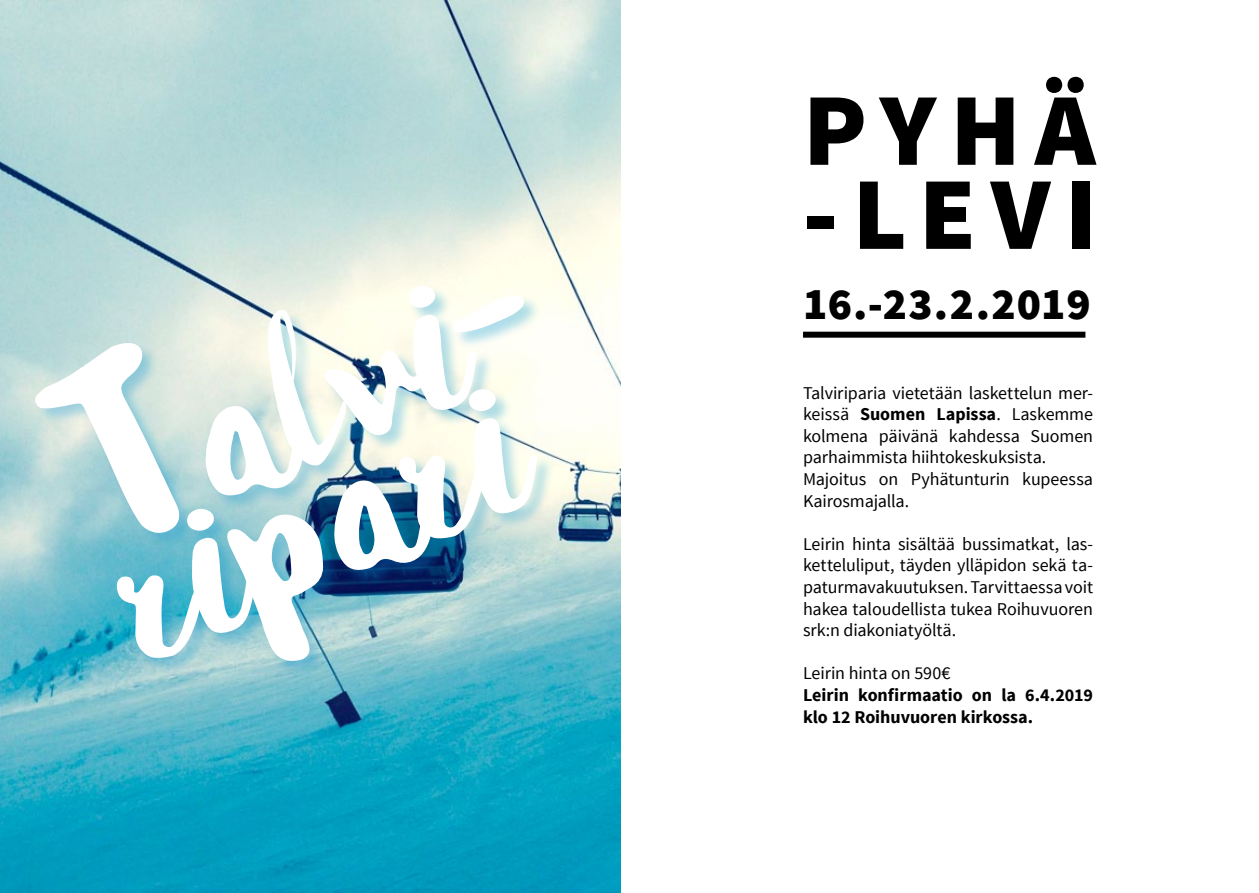
<style>
.page{position:relative;width:1259px;height:893px;background:#fff}
.page>*{position:absolute;margin:0;border:0;box-sizing:border-box;transform-origin:0 0}
.t1{font:255px "Andrea";color:#fff}
.t2{font:900 103.5px/84px "Source Sans Pro";letter-spacing:.135em;color:#000}
.t3{font:900 45px "Source Sans Pro";letter-spacing:.02em;color:#000}
.t4{font:18px/21.6px "Source Sans Pro";letter-spacing:-.005em;color:#000}
.t5{font:700 18px/21.6px "Source Sans Pro";color:#000}
.s1{font-weight:700}
</style>
<div class="page">
<img style="left:0;top:0;width:621px;height:893px">
<div style="left:35px;top:285px;width:520px;height:393px;background:#0093d0;opacity:.31"></div>
<div style="left:803px;top:332px;width:282px;height:6px;background:#000"></div>
<h1 class="t1" style="left:19px;top:376px;width:542px;rotate:-23deg">Talvi-</h1>
<h1 class="t1" style="left:65px;top:486px;width:430px;rotate:-23deg">ripari</h1>
<h2 class="t2" style="left:803px;top:93px;width:295px">PYHÄ -LEVI</h2>
<h3 class="t3" style="left:803px;top:274px;width:289px">16.-23.2.2019</h3>
<p class="t4" style="left:803px;top:382px;width:291px">Talviriparia vietetään laskettelun mer&shy;keissä <span class="s1">Suomen Lapissa</span>. Laskemme kolmena päivänä kahdessa Suomen parhaimmista hiihtokeskuksista.<br>Majoitus on Pyhätunturin kupeessa<br>Kairosmajalla.</p>
<p class="t4" style="left:803px;top:533px;width:291px;text-align:justify">Leirin hinta sisältää bussimatkat, las&shy;ketteluliput, täyden ylläpidon sekä ta&shy;paturmavakuutuksen. Tarvittaessa voit hakea taloudellista tukea Roihuvuoren srk:n diakoniatyöltä.</p>
<p class="t4" style="left:803px;top:663px;width:149px">Leirin hinta on 590€</p>
<p class="t5" style="left:803px;top:685px;width:291px">Leirin konfirmaatio on la 6.4.2019 klo 12 Roihuvuoren kirkossa.</p>
</div>
